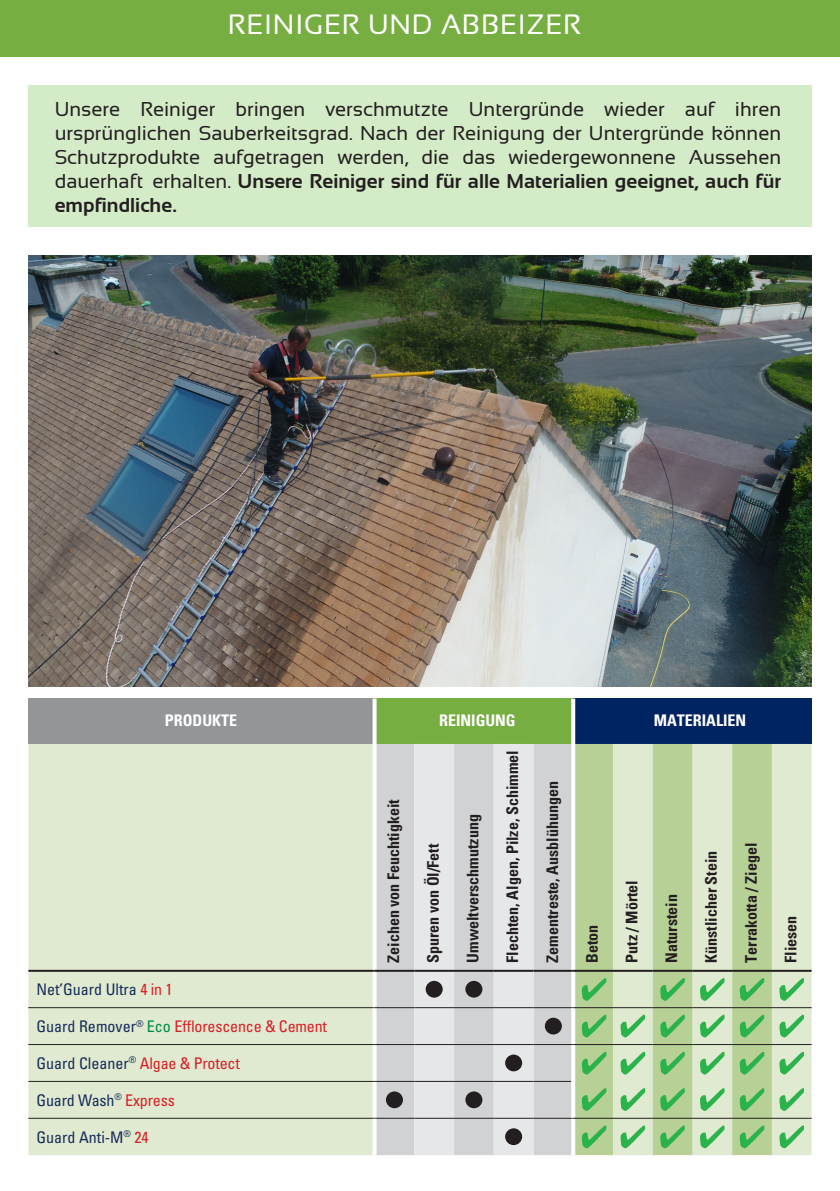
<style>
.page{position:relative;width:840px;height:1191px;background:#fff}
.page>*{position:absolute;margin:0;border:0;box-sizing:border-box;transform-origin:0 0}
.check_noir{font:28px "Sansation";letter-spacing:.03em;color:#fff}
.t1{font:20px/24px "Sansation";color:#231f20;text-align:justify}
.t2{font:700 condensed 16px "Univers LT Std";color:#231f20}
.t3{font:condensed 16px "Univers LT Std";letter-spacing:-.01em;color:#d62027}
.t4{font:condensed 16px "Univers LT Std";color:#172c58}
.t5{font:700 condensed 16px "Univers LT Std";color:#fff}
.s1{font-weight:700}
.s2{color:#d62027}
.s3{color:#172c58}
.s4{color:#008b49}
</style>
<div class="page">
<div style="left:28px;top:698px;width:346px;height:46px;background:#939598"></div>
<div style="left:374px;top:698px;width:199px;height:46px;background:#77ae42"></div>
<div style="left:573px;top:698px;width:238px;height:46px;background:#002361"></div>
<div style="left:28px;top:744px;width:783px;height:411px;background:#e0ead1"></div>
<div style="left:376px;top:744px;width:195px;height:411px;background:#d1d2d4"></div>
<svg style="left:414px;top:744px;width:119px;height:411px;background:#dedfe1"></svg>
<svg style="left:575px;top:744px;width:196px;height:411px;background:#c7d9ad"></svg>
<hr style="left:28px;top:969px;width:346px;height:2px;background:#231f20">
<hr style="left:28px;top:1007px;width:346px;height:1px;background:#231f20">
<svg style="left:372px;top:698px;width:4px;height:46px"></svg>
<svg style="left:372px;top:744px;width:4px;height:225px"></svg>
<svg style="left:372px;top:971px;width:4px;height:36px"></svg>
<svg style="left:372px;top:1008px;width:4px;height:36px"></svg>
<svg style="left:372px;top:1045px;width:4px;height:36px"></svg>
<svg style="left:372px;top:1082px;width:4px;height:35px"></svg>
<hr style="left:374px;top:969px;width:40px;height:2px;background:#231f20">
<hr style="left:414px;top:969px;width:40px;height:2px;background:#231f20">
<hr style="left:454px;top:969px;width:39px;height:2px;background:#231f20">
<hr style="left:493px;top:969px;width:40px;height:2px;background:#231f20">
<hr style="left:533px;top:969px;width:40px;height:2px;background:#231f20">
<hr style="left:374px;top:1007px;width:40px;height:1px;background:#231f20">
<hr style="left:414px;top:1007px;width:40px;height:1px;background:#231f20">
<hr style="left:454px;top:1007px;width:39px;height:1px;background:#231f20">
<hr style="left:493px;top:1007px;width:40px;height:1px;background:#231f20">
<hr style="left:533px;top:1007px;width:40px;height:1px;background:#231f20">
<hr style="left:28px;top:1044px;width:346px;height:1px;background:#231f20">
<hr style="left:374px;top:1044px;width:40px;height:1px;background:#231f20">
<hr style="left:414px;top:1044px;width:40px;height:1px;background:#231f20">
<hr style="left:454px;top:1044px;width:39px;height:1px;background:#231f20">
<hr style="left:493px;top:1044px;width:40px;height:1px;background:#231f20">
<hr style="left:533px;top:1044px;width:40px;height:1px;background:#231f20">
<hr style="left:28px;top:1081px;width:346px;height:1px;background:#231f20">
<hr style="left:374px;top:1081px;width:40px;height:1px;background:#231f20">
<hr style="left:414px;top:1081px;width:40px;height:1px;background:#231f20">
<hr style="left:454px;top:1081px;width:39px;height:1px;background:#231f20">
<hr style="left:493px;top:1081px;width:40px;height:1px;background:#231f20">
<hr style="left:533px;top:1081px;width:38px;height:1px;background:#231f20">
<hr style="left:28px;top:1117px;width:346px;height:1px;background:#231f20">
<hr style="left:374px;top:1117px;width:40px;height:1px;background:#231f20">
<hr style="left:414px;top:1117px;width:40px;height:1px;background:#231f20">
<hr style="left:454px;top:1117px;width:39px;height:1px;background:#231f20">
<hr style="left:493px;top:1117px;width:40px;height:1px;background:#231f20">
<hr style="left:533px;top:1117px;width:40px;height:1px;background:#231f20">
<svg style="left:372px;top:1118px;width:4px;height:37px"></svg>
<hr style="left:571px;top:744px;width:4px;height:225px;background:#fff">
<hr style="left:571px;top:971px;width:4px;height:36px;background:#fff">
<hr style="left:571px;top:1008px;width:4px;height:36px;background:#fff">
<hr style="left:571px;top:1045px;width:4px;height:36px;background:#fff">
<hr style="left:571px;top:1081px;width:4px;height:36px;background:#fff">
<hr style="left:571px;top:1118px;width:4px;height:37px;background:#fff">
<hr style="left:573px;top:969px;width:39px;height:2px;background:#231f20">
<hr style="left:612px;top:969px;width:40px;height:2px;background:#231f20">
<hr style="left:652px;top:969px;width:40px;height:2px;background:#231f20">
<hr style="left:692px;top:969px;width:39px;height:2px;background:#231f20">
<hr style="left:731px;top:969px;width:40px;height:2px;background:#231f20">
<hr style="left:771px;top:969px;width:40px;height:2px;background:#231f20">
<hr style="left:573px;top:1007px;width:39px;height:1px;background:#231f20">
<hr style="left:612px;top:1007px;width:40px;height:1px;background:#231f20">
<hr style="left:652px;top:1007px;width:40px;height:1px;background:#231f20">
<hr style="left:692px;top:1007px;width:39px;height:1px;background:#231f20">
<hr style="left:731px;top:1007px;width:40px;height:1px;background:#231f20">
<hr style="left:771px;top:1007px;width:40px;height:1px;background:#231f20">
<hr style="left:573px;top:1044px;width:39px;height:1px;background:#231f20">
<hr style="left:612px;top:1044px;width:40px;height:1px;background:#231f20">
<hr style="left:652px;top:1044px;width:40px;height:1px;background:#231f20">
<hr style="left:692px;top:1044px;width:39px;height:1px;background:#231f20">
<hr style="left:731px;top:1044px;width:40px;height:1px;background:#231f20">
<hr style="left:771px;top:1044px;width:40px;height:1px;background:#231f20">
<hr style="left:573px;top:1117px;width:39px;height:1px;background:#231f20">
<hr style="left:612px;top:1117px;width:40px;height:1px;background:#231f20">
<hr style="left:652px;top:1117px;width:40px;height:1px;background:#231f20">
<hr style="left:692px;top:1117px;width:39px;height:1px;background:#231f20">
<hr style="left:731px;top:1117px;width:40px;height:1px;background:#231f20">
<hr style="left:771px;top:1117px;width:40px;height:1px;background:#231f20">
<svg style="left:571px;top:698px;width:4px;height:46px"></svg>
<div style="left:425px;top:980px;width:17px;height:17px;background:#231f20;border-radius:50%"></div>
<div style="left:465px;top:980px;width:17px;height:17px;background:#231f20;border-radius:50%"></div>
<svg style="left:581px;top:978px;width:25px;height:22px"></svg>
<svg style="left:660px;top:978px;width:24px;height:22px"></svg>
<svg style="left:699px;top:978px;width:25px;height:22px"></svg>
<svg style="left:739px;top:978px;width:24px;height:22px"></svg>
<svg style="left:779px;top:978px;width:24px;height:22px"></svg>
<div style="left:544px;top:1017px;width:17px;height:17px;background:#231f20;border-radius:50%"></div>
<svg style="left:581px;top:1014px;width:25px;height:23px"></svg>
<svg style="left:620px;top:1014px;width:24px;height:23px"></svg>
<svg style="left:660px;top:1014px;width:24px;height:23px"></svg>
<svg style="left:699px;top:1014px;width:25px;height:23px"></svg>
<svg style="left:739px;top:1014px;width:24px;height:23px"></svg>
<svg style="left:779px;top:1014px;width:24px;height:23px"></svg>
<div style="left:505px;top:1054px;width:17px;height:17px;background:#231f20;border-radius:50%"></div>
<svg style="left:581px;top:1051px;width:25px;height:23px"></svg>
<svg style="left:620px;top:1051px;width:24px;height:23px"></svg>
<svg style="left:660px;top:1051px;width:24px;height:23px"></svg>
<svg style="left:699px;top:1051px;width:25px;height:23px"></svg>
<svg style="left:739px;top:1051px;width:24px;height:23px"></svg>
<svg style="left:779px;top:1051px;width:24px;height:23px"></svg>
<div style="left:386px;top:1091px;width:17px;height:17px;background:#231f20;border-radius:50%"></div>
<div style="left:465px;top:1091px;width:17px;height:17px;background:#231f20;border-radius:50%"></div>
<svg style="left:581px;top:1088px;width:25px;height:23px"></svg>
<svg style="left:620px;top:1088px;width:24px;height:23px"></svg>
<svg style="left:660px;top:1088px;width:24px;height:23px"></svg>
<svg style="left:699px;top:1088px;width:25px;height:23px"></svg>
<svg style="left:739px;top:1088px;width:24px;height:23px"></svg>
<svg style="left:779px;top:1088px;width:24px;height:23px"></svg>
<div style="left:505px;top:1128px;width:17px;height:17px;background:#231f20;border-radius:50%"></div>
<svg style="left:581px;top:1125px;width:25px;height:23px"></svg>
<svg style="left:620px;top:1125px;width:24px;height:23px"></svg>
<svg style="left:660px;top:1125px;width:24px;height:23px"></svg>
<svg style="left:699px;top:1125px;width:25px;height:23px"></svg>
<svg style="left:739px;top:1125px;width:24px;height:23px"></svg>
<svg style="left:779px;top:1125px;width:24px;height:23px"></svg>
<img style="left:28px;top:255px;width:783px;height:431px">
<div style="left:28px;top:85px;width:783px;height:142px;background:#d4ebc7"></div>
<div style="left:0;top:0;width:839px;height:57px;background:#77ae42"></div>
<p class="check_noir" style="left:227px;top:9px;width:355px">REINIGER UND ABBEIZER</p>
<p class="t1" style="left:55px;top:97px;width:727px">Unsere Reiniger bringen verschmutzte Untergründe wieder auf ihren ursprünglichen Sauberkeitsgrad. Nach der Reinigung der Untergründe können Schutzprodukte aufgetragen werden, die das wiedergewonnene Aussehen dauerhaft erhalten. <span class="s1">Unsere Reiniger sind für alle Materialien geeignet, auch für empfindliche.</span></p>
<p class="t5" style="left:165px;top:710px;width:74px">PRODUKTE</p>
<p class="t5" style="left:439px;top:710px;width:78px">REINIGUNG</p>
<p class="t5" style="left:653px;top:710px;width:94px">MATERIALIEN</p>
<p class="t4" style="left:36px;top:979px;width:138px">Net’Guard Ultra <span class="s2">4 in 1</span></p>
<p class="t3" style="left:36px;top:1016px;width:292px"><span class="s3">Guard Remover</span><sup>®</sup> <span class="s4">Eco</span> Efflorescence &amp; Cement</p>
<p class="t3" style="left:36px;top:1053px;width:205px"><span class="s3">Guard Cleaner</span><sup>®</sup> Algae &amp; Protect</p>
<p class="t4" style="left:36px;top:1089px;width:140px">Guard Wash<sup>®</sup> <span class="s2">Express</span></p>
<p class="t4" style="left:36px;top:1126px;width:114px">Guard Anti-M<sup>®</sup> <span class="s2">24</span></p>
<p class="t2" style="left:383px;top:962px;width:165px;rotate:-90deg">Zeichen von Feuchtigkeit</p>
<p class="t2" style="left:423px;top:962px;width:121px;rotate:-90deg">Spuren von Öl/Fett</p>
<p class="t2" style="left:463px;top:962px;width:150px;rotate:-90deg">Umweltverschmutzung</p>
<p class="t2" style="left:502px;top:962px;width:214px;rotate:-90deg">Flechten, Algen, Pilze, Schimmel</p>
<p class="t2" style="left:542px;top:962px;width:183px;rotate:-90deg">Zementreste, Ausblühungen</p>
<p class="t2" style="left:582px;top:962px;width:40px;rotate:-90deg">Beton</p>
<p class="t2" style="left:621px;top:962px;width:84px;rotate:-90deg">Putz / Mörtel</p>
<p class="t2" style="left:661px;top:962px;width:70px;rotate:-90deg">Naturstein</p>
<p class="t2" style="left:701px;top:962px;width:114px;rotate:-90deg">Künstlicher Stein</p>
<p class="t2" style="left:740px;top:962px;width:121px;rotate:-90deg">Terrakotta / Ziegel</p>
<p class="t2" style="left:780px;top:962px;width:49px;rotate:-90deg">Fliesen</p>
</div>
